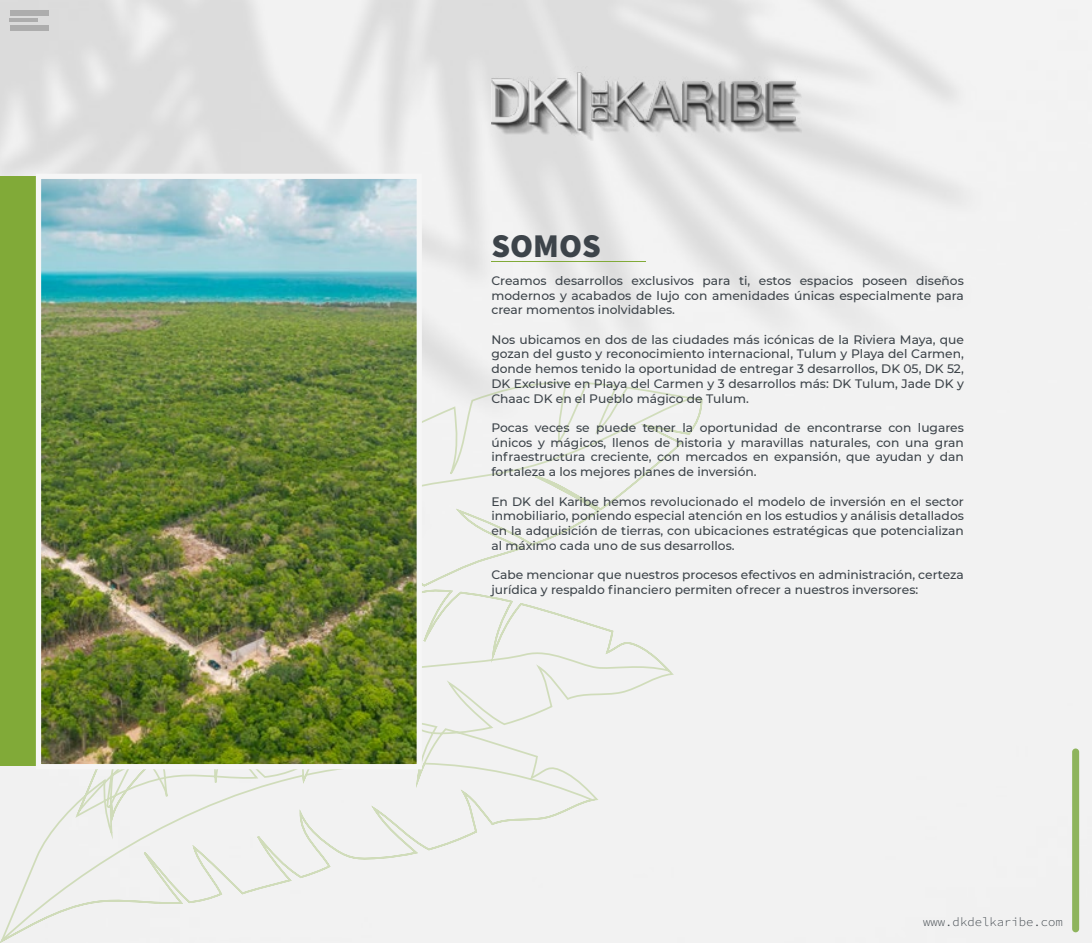
<style>
.page{position:relative;width:1092px;height:943px;background:#fff}
.page>*{position:absolute;margin:0;border:0;box-sizing:border-box;transform-origin:0 0}
.t1{font:33.25px "Source Sans Variable";color:#3d444a}
.t2{font:500 12.25px/14.7px "Montserrat";color:#3d444a;text-align:justify}
.t3{font:300 12.25px "Source Code Pro";color:#3d444a}
</style>
<div class="page">
<img style="left:0;top:0;width:1091px;height:943px">
<div style="left:1071px;top:648px;width:7px;height:272px;background:#f2f2f2;border-radius:4px"></div>
<svg style="left:1071px;top:748px;width:7px;height:184px"></svg>
<div style="left:10px;top:10px;width:38px;height:5px;background:#adadad"></div>
<hr style="left:10px;top:19px;width:28px;height:3px;background:#000">
<div style="left:10px;top:26px;width:38px;height:5px;background:#adadad"></div>
<svg style="left:0;top:381px;width:703px;height:562px"></svg>
<hr style="left:491px;top:260px;width:155px;height:1px;background:#81aa38">
<div style="left:0;top:177px;width:38px;height:589px;background:#81aa38"></div>
<img style="left:491px;top:67px;width:356px;height:74px">
<img style="left:42px;top:180px;width:374px;height:583px">
<div style="left:36px;top:174px;width:386px;height:595px;border:5px solid #f6f6f6"></div>
<h1 class="t1" style="left:491px;top:225px;width:111px">SOMOS</h1>
<p class="t2" style="left:491px;top:273px;width:474px">Creamos desarrollos exclusivos para ti, estos espacios poseen diseños modernos y acabados de lujo con amenidades únicas especialmente para crear momentos inolvidables.</p>
<p class="t2" style="left:491px;top:331px;width:474px">Nos ubicamos en dos de las ciudades más icónicas de la Riviera Maya, que gozan del gusto y reconocimiento internacional, Tulum y Playa del Carmen, donde hemos tenido la oportunidad de entregar 3 desarrollos, DK 05, DK 52, DK Exclusive en Playa del Carmen y 3 desarrollos más: DK Tulum, Jade DK y Chaac DK en el Pueblo mágico de Tulum.</p>
<p class="t2" style="left:491px;top:420px;width:474px">Pocas veces se puede tener la oportunidad de encontrarse con lugares únicos y mágicos, llenos de historia y maravillas naturales, con una gran infraestructura creciente, con mercados en expansión, que ayudan y dan fortaleza a los mejores planes de inversión.</p>
<p class="t2" style="left:491px;top:493px;width:474px">En DK del Karibe hemos revolucionado el modelo de inversión en el sector inmobiliario, poniendo especial atención en los estudios y análisis detallados en la adquisición de tierras, con ubicaciones estratégicas que potencializan al máximo cada uno de sus desarrollos.</p>
<p class="t2" style="left:491px;top:567px;width:474px">Cabe mencionar que nuestros procesos efectivos en administración, certeza jurídica y respaldo financiero permiten ofrecer a nuestros inversores:</p>
<p class="t3" style="left:923px;top:913px;width:141px">www.dkdelkaribe.com</p>
</div>
